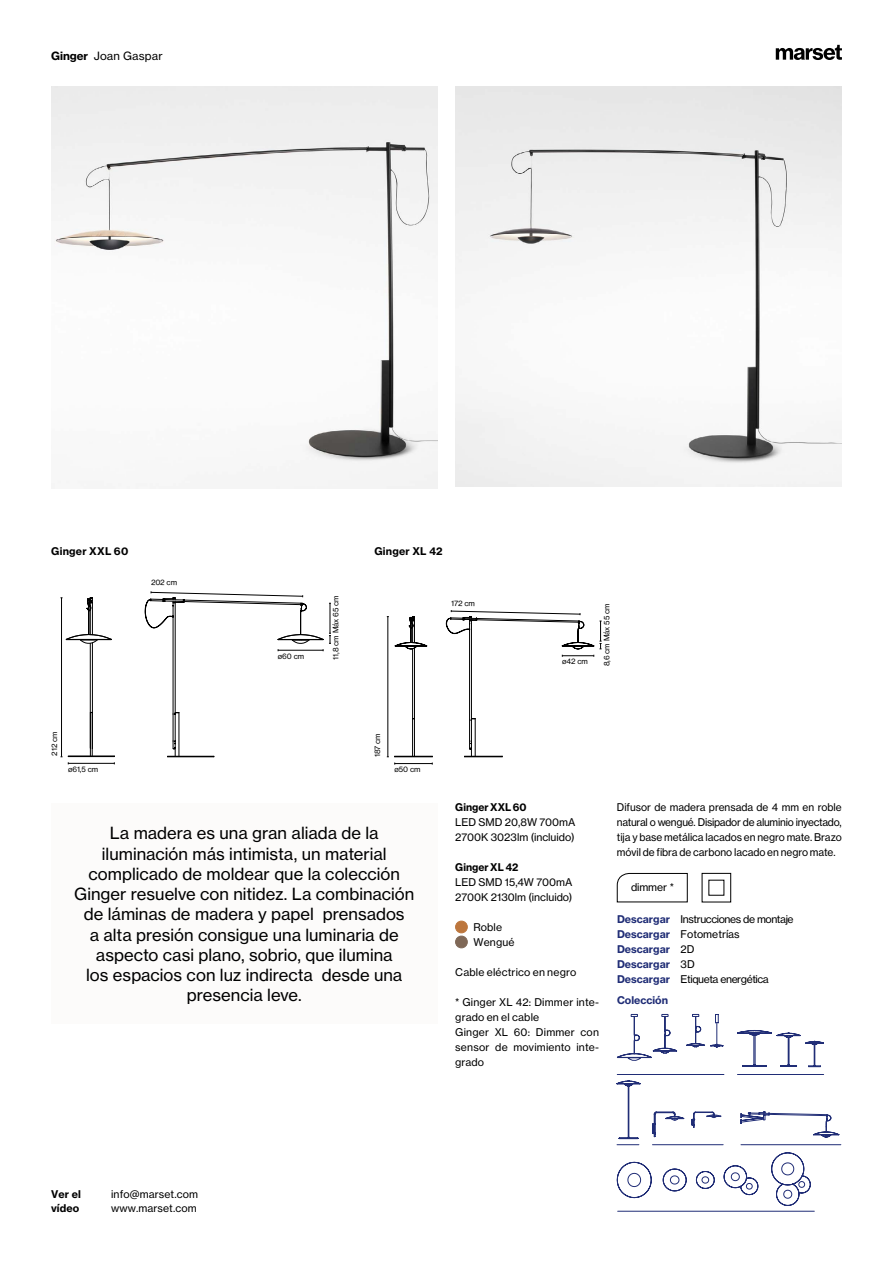
<style>
.page{position:relative;width:893px;height:1263px;background:#fff}
.page>*{position:absolute;margin:0;border:0;box-sizing:border-box;transform-origin:0 0}
.t1{font:16.5px/20.2px "N Haas Grotesk TX Pro 55 Rg";color:#000;text-align:center}
.t2{font:11.25px "N Haas Grotesk TX Pro 55 Rg";letter-spacing:.02em;color:#000}
.t3{font:10.5px/15px "N Haas Grotesk TX Pro 55 Rg";letter-spacing:.005em;color:#000}
.t4{font:10.5px/15px "N Haas Grotesk TX Pro 55 Rg";letter-spacing:-.04em;color:#000}
.t5{font:10.5px/13.5px "N Haas Grotesk TX Pro 75 Bd";letter-spacing:.01em;color:#000}
.t6{font:10.5px/15px "N Haas Grotesk TX Pro 75 Bd";color:#202d76}
.t7{font:7.5px "N Haas Grotesk TX Pro 55 Rg";letter-spacing:-.01em;color:#000}
.s1{font-family:"N Haas Grotesk TX Pro 75 Bd"}
.s2{font-family:"N Haas Grotesk TX Pro 75 Bd";color:#202d76}
.s3{font-family:"N Haas Grotesk TX Pro 55 Rg";color:#000}
</style>
<div class="page">
<div style="left:456px;top:921px;width:11px;height:12px;background:#bc763d;border-radius:50%"></div>
<div style="left:455px;top:921px;width:13px;height:12px;border:1px solid #bc763d;border-radius:50%"></div>
<div style="left:456px;top:936px;width:11px;height:12px;background:#7f6857;border-radius:50%"></div>
<div style="left:455px;top:936px;width:13px;height:12px;border:1px solid #7f6857;border-radius:50%"></div>
<svg style="left:617px;top:873px;width:71px;height:29px"></svg>
<div style="left:702px;top:873px;width:29px;height:29px;border:1px solid #000"></div>
<svg style="left:776px;top:45px;width:66px;height:15px"></svg>
<div style="left:51px;top:803px;width:386px;height:220px;background:#fcfbfa"></div>
<img style="left:455px;top:86px;width:387px;height:400px">
<hr style="left:168px;top:756px;width:46px;height:1px;background:#000">
<hr style="left:175px;top:713px;width:1px;height:43px;background:#000">
<hr style="left:179px;top:713px;width:1px;height:43px;background:#000">
<hr style="left:465px;top:756px;width:37px;height:1px;background:#000">
<hr style="left:471px;top:719px;width:1px;height:37px;background:#000">
<hr style="left:475px;top:719px;width:1px;height:37px;background:#000">
<svg style="left:387px;top:616px;width:46px;height:148px"></svg>
<svg style="left:145px;top:591px;width:186px;height:159px"></svg>
<svg style="left:446px;top:610px;width:156px;height:140px"></svg>
<hr style="left:68px;top:756px;width:46px;height:1px;background:#000">
<hr style="left:90px;top:712px;width:1px;height:44px;background:#000">
<hr style="left:92px;top:712px;width:1px;height:44px;background:#000">
<hr style="left:68px;top:763px;width:46px;height:1px;background:#000">
<hr style="left:61px;top:598px;width:1px;height:159px;background:#000">
<svg style="left:61px;top:597px;width:51px;height:116px"></svg>
<img style="left:51px;top:86px;width:387px;height:402px">
<hr style="left:617px;top:1074px;width:107px;height:1px;background:#202d76">
<hr style="left:737px;top:1074px;width:87px;height:1px;background:#202d76">
<svg style="left:616px;top:1081px;width:25px;height:64px"></svg>
<svg style="left:737px;top:1030px;width:87px;height:37px"></svg>
<svg style="left:617px;top:1162px;width:35px;height:36px"></svg>
<svg style="left:663px;top:1169px;width:24px;height:22px"></svg>
<svg style="left:696px;top:1171px;width:19px;height:18px"></svg>
<svg style="left:724px;top:1165px;width:34px;height:30px"></svg>
<svg style="left:771px;top:1152px;width:40px;height:54px"></svg>
<hr style="left:618px;top:1211px;width:196px;height:1px;background:#202d76">
<svg style="left:652px;top:1111px;width:32px;height:26px"></svg>
<svg style="left:692px;top:1111px;width:29px;height:17px"></svg>
<hr style="left:652px;top:1144px;width:71px;height:1px;background:#202d76">
<hr style="left:741px;top:1144px;width:100px;height:1px;background:#202d76">
<svg style="left:741px;top:1112px;width:98px;height:25px"></svg>
<svg style="left:617px;top:1014px;width:106px;height:47px"></svg>
<p class="t2" style="left:51px;top:49px;width:113px"><span class="s1">Ginger</span> Joan Gaspar</p>
<p class="t5" style="left:51px;top:544px;width:79px">Ginger XXL 60</p>
<p class="t5" style="left:374px;top:544px;width:70px">Ginger XL 42</p>
<p class="t7" style="left:151px;top:577px;width:28px;rotate:2deg">202 cm</p>
<p class="t7" style="left:278px;top:651px;width:28px">ø60 cm</p>
<p class="t7" style="left:331px;top:660px;width:66px;rotate:-90deg">11,8 cm Máx 65 cm</p>
<p class="t7" style="left:602px;top:666px;width:64px;rotate:-90deg">8,6 cm Máx 55 cm</p>
<p class="t7" style="left:451px;top:598px;width:25px;rotate:1deg">172 cm</p>
<p class="t7" style="left:562px;top:657px;width:27px">ø42 cm</p>
<p class="t7" style="left:50px;top:756px;width:26px;rotate:-90deg">212 cm</p>
<p class="t7" style="left:68px;top:765px;width:32px">ø61,5 cm</p>
<p class="t7" style="left:373px;top:757px;width:25px;rotate:-90deg">187 cm</p>
<p class="t7" style="left:394px;top:765px;width:28px">ø50 cm</p>
<p class="t1" style="left:74px;top:823px;width:342px">La madera es una gran aliada de la iluminación más intimista, un material complicado de moldear que la colección Ginger resuelve con nitidez. La combinación de láminas de madera y papel prensados<br>a alta presión consigue una luminaria de aspecto casi plano, sobrio, que ilumina<br>los espacios con luz indirecta desde una presencia leve.</p>
<p class="t5" style="left:455px;top:800px;width:73px">Ginger XXL 60</p>
<p class="t3" style="left:455px;top:814px;width:122px">LED SMD 20,8W 700mA<br>2700K 3023lm (incluido)</p>
<p class="t5" style="left:455px;top:860px;width:64px">Ginger XL 42</p>
<p class="t3" style="left:455px;top:874px;width:119px">LED SMD 15,4W 700mA<br>2700K 2130lm (incluido)</p>
<p class="t3" style="left:473px;top:919px;width:42px">Roble<br>Wengué</p>
<p class="t3" style="left:455px;top:964px;width:123px">Cable eléctrico en negro</p>
<p class="t3" style="left:455px;top:994px;width:145px">* Ginger XL 42: Dimmer inte&shy;grado en el cable<br>Ginger XL 60: Dimmer con sensor de movimiento inte&shy;grado</p>
<p class="t3" style="left:617px;top:799px;width:226px;text-align:justify">Difusor de madera prensada de 4 mm en roble natural o wengué. Disipador de aluminio inyectado, tija y base metálica lacados en negro mate. Brazo móvil de fibra de carbono lacado en negro mate.</p>
<p class="t3" style="left:631px;top:880px;width:44px">dimmer *</p>
<p class="t4" style="left:617px;top:912px;width:178px"><span class="s2">Descargar</span> Instrucciones de montaje<br><span class="s2">Descargar</span> Fotometrías</p>
<p class="t6" style="left:617px;top:942px;width:79px">Descargar <span class="s3">2D<br></span>Descargar <span class="s3">3D</span></p>
<p class="t4" style="left:617px;top:972px;width:153px"><span class="s2">Descargar</span> Etiqueta energética</p>
<p class="t6" style="left:617px;top:993px;width:53px">Colección</p>
<p class="t5" style="left:51px;top:1188px;width:31px">Ver el vídeo</p>
<p class="t3" style="left:111px;top:1188px;width:88px;line-height:13.5px">info@marset.com www.marset.com</p>
</div>
